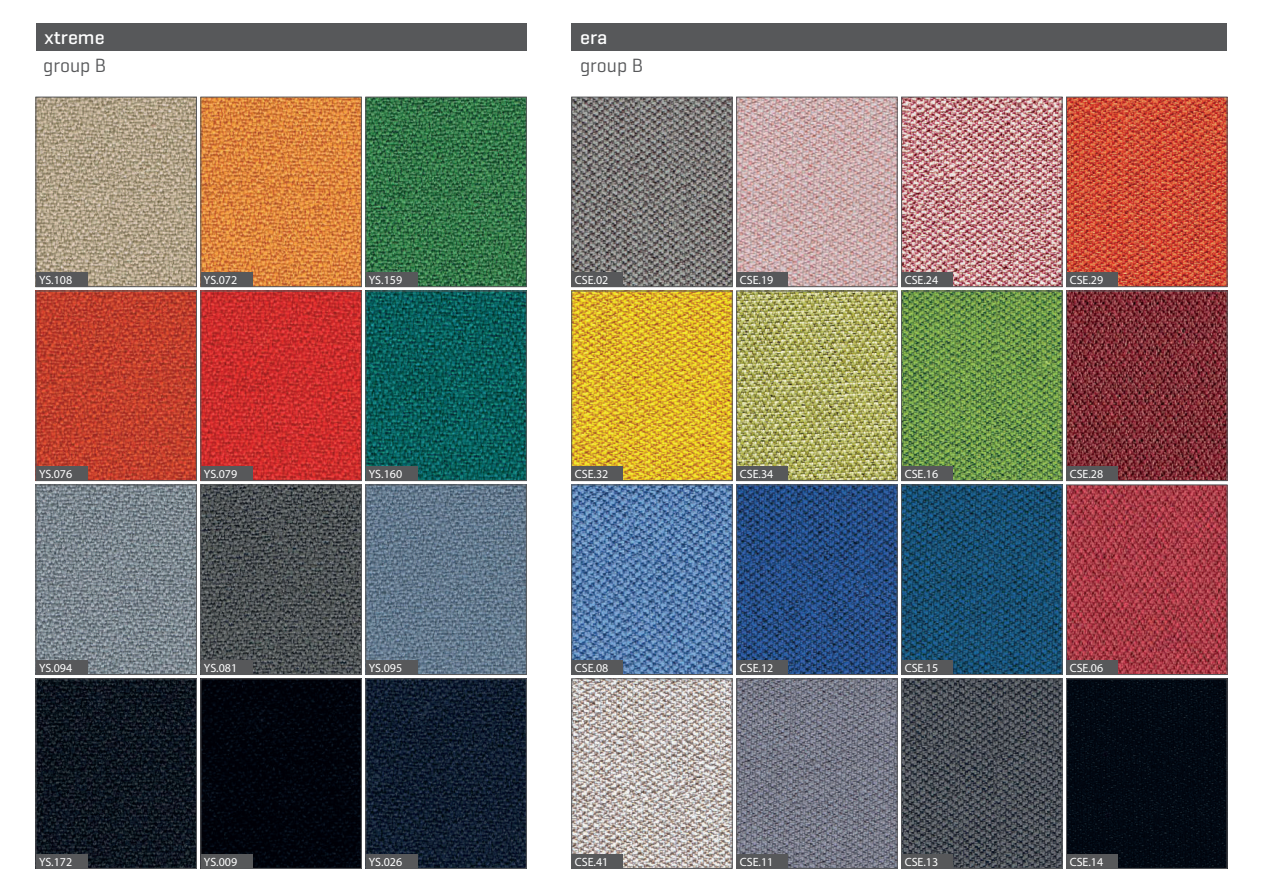
<style>
.page{position:relative;width:1263px;height:893px;background:#fff}
.page>*{position:absolute;margin:0;border:0;box-sizing:border-box;transform-origin:0 0}
.t1{font:19.5px "Geogrotesque";color:#57585a}
.t2{font:500 19.5px "Geogrotesque";color:#fff}
.t3{font:12px "Myriad Pro";color:#fff}
</style>
<div class="page">
<img style="left:1068px;top:487px;width:157px;height:186px">
<img style="left:1068px;top:293px;width:157px;height:186px">
<img style="left:738px;top:99px;width:157px;height:186px">
<div style="left:736px;top:97px;width:161px;height:190px;border:1px solid #57585a"></div>
<img style="left:738px;top:293px;width:157px;height:186px">
<div style="left:736px;top:291px;width:161px;height:190px;border:1px solid #57585a"></div>
<img style="left:738px;top:487px;width:157px;height:186px">
<div style="left:736px;top:485px;width:161px;height:190px;border:1px solid #57585a"></div>
<img style="left:738px;top:681px;width:157px;height:186px">
<div style="left:736px;top:679px;width:161px;height:190px;border:1px solid #57585a"></div>
<img style="left:573px;top:99px;width:157px;height:186px">
<div style="left:571px;top:97px;width:161px;height:190px;border:1px solid #57585a"></div>
<img style="left:573px;top:293px;width:157px;height:186px">
<div style="left:571px;top:291px;width:161px;height:190px;border:1px solid #57585a"></div>
<img style="left:573px;top:487px;width:157px;height:186px">
<div style="left:571px;top:485px;width:161px;height:190px;border:1px solid #57585a"></div>
<img style="left:573px;top:681px;width:157px;height:186px">
<div style="left:571px;top:679px;width:161px;height:190px;border:1px solid #57585a"></div>
<img style="left:903px;top:99px;width:157px;height:186px">
<div style="left:901px;top:97px;width:161px;height:190px;border:1px solid #57585a"></div>
<img style="left:903px;top:293px;width:157px;height:186px">
<div style="left:901px;top:291px;width:161px;height:190px;border:1px solid #57585a"></div>
<img style="left:903px;top:487px;width:157px;height:186px">
<div style="left:901px;top:485px;width:161px;height:190px;border:1px solid #57585a"></div>
<img style="left:903px;top:681px;width:157px;height:186px">
<div style="left:901px;top:679px;width:161px;height:190px;border:1px solid #57585a"></div>
<img style="left:1068px;top:99px;width:157px;height:186px">
<div style="left:1066px;top:97px;width:161px;height:190px;border:1px solid #57585a"></div>
<div style="left:1066px;top:291px;width:161px;height:190px;border:1px solid #57585a"></div>
<div style="left:1066px;top:485px;width:161px;height:190px;border:1px solid #57585a"></div>
<img style="left:1068px;top:681px;width:157px;height:186px">
<div style="left:1066px;top:679px;width:161px;height:190px;border:1px solid #57585a"></div>
<div style="left:1066px;top:272px;width:52px;height:15px;background:#57585a"></div>
<div style="left:1066px;top:466px;width:52px;height:15px;background:#57585a"></div>
<div style="left:1066px;top:660px;width:52px;height:15px;background:#57585a"></div>
<div style="left:1066px;top:854px;width:52px;height:15px;background:#57585a"></div>
<div style="left:901px;top:272px;width:52px;height:15px;background:#57585a"></div>
<div style="left:901px;top:466px;width:52px;height:15px;background:#57585a"></div>
<div style="left:901px;top:660px;width:52px;height:15px;background:#57585a"></div>
<div style="left:901px;top:854px;width:52px;height:15px;background:#57585a"></div>
<div style="left:736px;top:272px;width:52px;height:15px;background:#57585a"></div>
<div style="left:736px;top:466px;width:52px;height:15px;background:#57585a"></div>
<div style="left:736px;top:660px;width:52px;height:15px;background:#57585a"></div>
<div style="left:736px;top:854px;width:52px;height:15px;background:#57585a"></div>
<div style="left:571px;top:272px;width:52px;height:15px;background:#57585a"></div>
<div style="left:571px;top:466px;width:52px;height:15px;background:#57585a"></div>
<div style="left:571px;top:660px;width:52px;height:15px;background:#57585a"></div>
<div style="left:571px;top:854px;width:52px;height:15px;background:#57585a"></div>
<img style="left:368px;top:681px;width:156px;height:186px">
<div style="left:366px;top:679px;width:160px;height:190px;border:1px solid #57585a"></div>
<img style="left:203px;top:681px;width:157px;height:186px">
<div style="left:201px;top:679px;width:161px;height:190px;border:1px solid #57585a"></div>
<img style="left:38px;top:681px;width:157px;height:186px">
<div style="left:36px;top:679px;width:161px;height:190px;border:1px solid #57585a"></div>
<div style="left:366px;top:854px;width:51px;height:15px;background:#57585a"></div>
<div style="left:201px;top:854px;width:52px;height:15px;background:#57585a"></div>
<div style="left:36px;top:854px;width:52px;height:15px;background:#57585a"></div>
<img style="left:368px;top:99px;width:156px;height:186px">
<div style="left:366px;top:97px;width:160px;height:190px;border:1px solid #57585a"></div>
<img style="left:368px;top:293px;width:156px;height:186px">
<div style="left:366px;top:291px;width:160px;height:190px;border:1px solid #57585a"></div>
<img style="left:368px;top:487px;width:156px;height:186px">
<div style="left:366px;top:485px;width:160px;height:190px;border:1px solid #57585a"></div>
<img style="left:203px;top:99px;width:157px;height:186px">
<div style="left:201px;top:97px;width:161px;height:190px;border:1px solid #57585a"></div>
<img style="left:203px;top:293px;width:157px;height:186px">
<div style="left:201px;top:291px;width:161px;height:190px;border:1px solid #57585a"></div>
<img style="left:203px;top:487px;width:157px;height:186px">
<div style="left:201px;top:485px;width:161px;height:190px;border:1px solid #57585a"></div>
<img style="left:38px;top:99px;width:157px;height:186px">
<div style="left:36px;top:97px;width:161px;height:190px;border:1px solid #57585a"></div>
<img style="left:38px;top:293px;width:157px;height:186px">
<div style="left:36px;top:291px;width:161px;height:190px;border:1px solid #57585a"></div>
<img style="left:38px;top:487px;width:157px;height:186px">
<div style="left:36px;top:485px;width:161px;height:190px;border:1px solid #57585a"></div>
<div style="left:36px;top:24px;width:490px;height:27px;background:#57585a"></div>
<div style="left:571px;top:24px;width:656px;height:27px;background:#57585a"></div>
<div style="left:366px;top:272px;width:51px;height:15px;background:#57585a"></div>
<div style="left:366px;top:466px;width:51px;height:15px;background:#57585a"></div>
<div style="left:366px;top:660px;width:51px;height:15px;background:#57585a"></div>
<div style="left:201px;top:272px;width:52px;height:15px;background:#57585a"></div>
<div style="left:201px;top:466px;width:52px;height:15px;background:#57585a"></div>
<div style="left:201px;top:660px;width:52px;height:15px;background:#57585a"></div>
<div style="left:36px;top:272px;width:52px;height:15px;background:#57585a"></div>
<div style="left:36px;top:466px;width:52px;height:15px;background:#57585a"></div>
<div style="left:36px;top:660px;width:52px;height:15px;background:#57585a"></div>
<h1 class="t2" style="left:44px;top:25px;width:62px">xtreme</h1>
<h1 class="t2" style="left:580px;top:25px;width:29px">era</h1>
<h1 class="t1" style="left:43px;top:53px;width:65px">group B</h1>
<h1 class="t1" style="left:580px;top:53px;width:65px">group B</h1>
<p class="t3" style="left:39px;top:273px;width:35px">YS.108</p>
<p class="t3" style="left:204px;top:273px;width:35px">YS.072</p>
<p class="t3" style="left:369px;top:273px;width:35px">YS.159</p>
<p class="t3" style="left:575px;top:273px;width:35px">CSE.02</p>
<p class="t3" style="left:740px;top:273px;width:35px">CSE.19</p>
<p class="t3" style="left:905px;top:273px;width:35px">CSE.24</p>
<p class="t3" style="left:1070px;top:273px;width:35px">CSE.29</p>
<p class="t3" style="left:39px;top:467px;width:35px">YS.076</p>
<p class="t3" style="left:204px;top:467px;width:35px">YS.079</p>
<p class="t3" style="left:369px;top:467px;width:35px">YS.160</p>
<p class="t3" style="left:575px;top:467px;width:35px">CSE.32</p>
<p class="t3" style="left:740px;top:467px;width:35px">CSE.34</p>
<p class="t3" style="left:905px;top:467px;width:35px">CSE.16</p>
<p class="t3" style="left:1070px;top:467px;width:35px">CSE.28</p>
<p class="t3" style="left:39px;top:661px;width:35px">YS.094</p>
<p class="t3" style="left:204px;top:661px;width:35px">YS.081</p>
<p class="t3" style="left:369px;top:661px;width:35px">YS.095</p>
<p class="t3" style="left:575px;top:661px;width:35px">CSE.08</p>
<p class="t3" style="left:740px;top:661px;width:35px">CSE.12</p>
<p class="t3" style="left:905px;top:661px;width:35px">CSE.15</p>
<p class="t3" style="left:1070px;top:661px;width:35px">CSE.06</p>
<p class="t3" style="left:39px;top:855px;width:35px">YS.172</p>
<p class="t3" style="left:204px;top:855px;width:35px">YS.009</p>
<p class="t3" style="left:369px;top:855px;width:35px">YS.026</p>
<p class="t3" style="left:575px;top:855px;width:35px">CSE.41</p>
<p class="t3" style="left:740px;top:855px;width:35px">CSE.11</p>
<p class="t3" style="left:905px;top:855px;width:35px">CSE.13</p>
<p class="t3" style="left:1070px;top:855px;width:35px">CSE.14</p>
</div>
